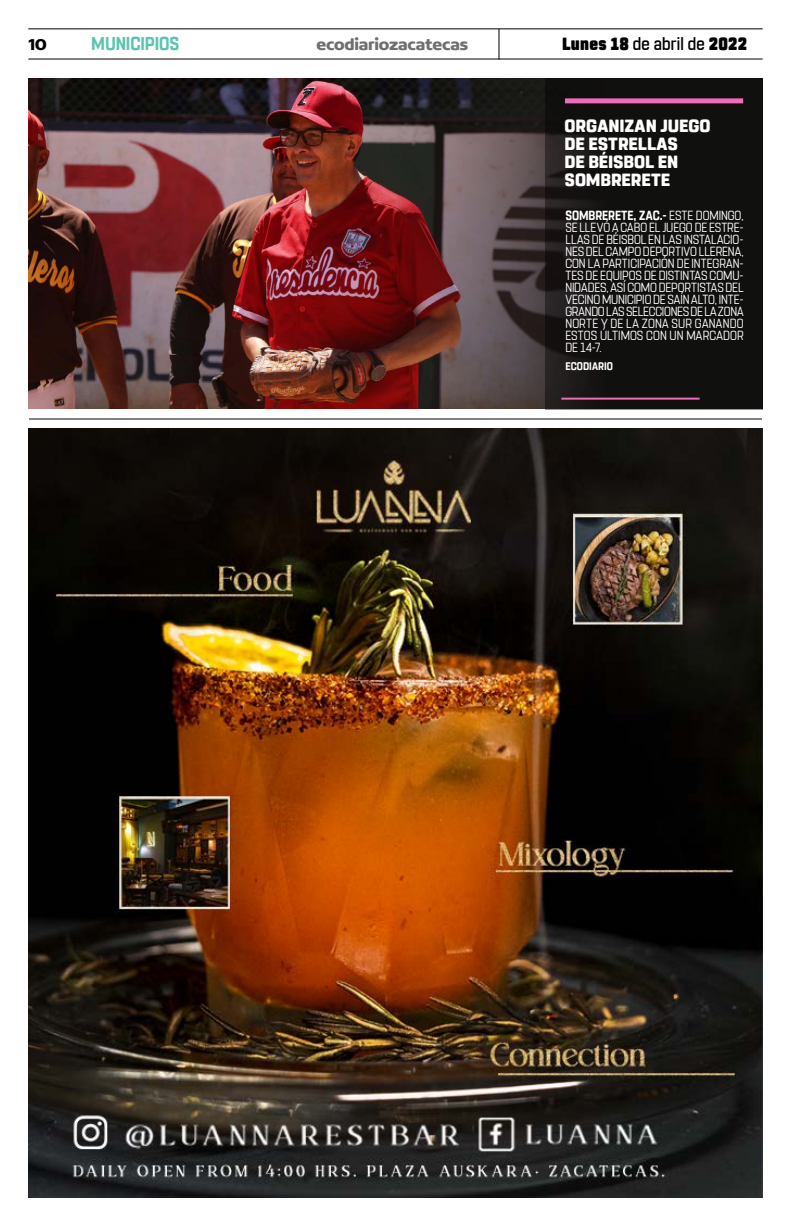
<style>
.page{position:relative;width:791px;height:1225px;background:#fff}
.page>*{position:absolute;margin:0;border:0;box-sizing:border-box;transform-origin:0 0}
.t1{font:700 18.6px "Rohn Rounded";letter-spacing:-.01em;color:#5ec4af;scale:.91 1}
.t2{font:800 17.6px/18px "Rohn Rounded";color:#fff}
.t3{font:900 17.6px "Rohn Rounded";letter-spacing:.02em;color:#000;scale:.91 1}
.t4{font:700 16.9px "Concord";letter-spacing:-.01em;color:#706f6f}
.t5{font:700 16.9px "Concord";color:#000}
.t6{font:13.2px/12px "Rohn Rounded";letter-spacing:.01em;color:#fff;text-align:justify;scale:.87 1}
.t7{font:700 11px "Rohn Rounded";letter-spacing:.005em;color:#fff;scale:.91 1}
.s1{font-weight:500}
.s2{font-weight:700}
</style>
<div class="page">
<img style="left:28px;top:78px;width:517px;height:330px">
<hr style="left:28px;top:28px;width:735px;height:1px;background:#000">
<hr style="left:28px;top:59px;width:735px;height:1px;background:#000">
<hr style="left:498px;top:29px;width:1px;height:31px;background:#000">
<img style="left:28px;top:428px;width:735px;height:769px">
<hr style="left:29px;top:418px;width:733px;height:1px;background:#000">
<svg style="left:545px;top:78px;width:217px;height:331px;background:#121111"></svg>
<div style="left:565px;top:98px;width:178px;height:5px;background:#f06bba"></div>
<hr style="left:561px;top:398px;width:138px;height:2px;background:#f06bba">
<p class="t5" style="left:28px;top:34px;width:20px">10</p>
<h1 class="t1" style="left:91px;top:32px;width:98px">MUNICIPIOS</h1>
<p class="t4" style="left:316px;top:34px;width:153px">ecodiariozacatecas</p>
<h2 class="t3" style="left:562px;top:33px;width:205px">Lunes 18 <span class="s1">de abril de</span> 2022</h2>
<h2 class="t2" style="left:565px;top:117px;width:147px">ORGANIZAN JUEGO<br>DE ESTRELLAS<br>DE BÉISBOL EN<br>SOMBRERETE</h2>
<p class="t6" style="left:565px;top:209px;width:206px"><span class="s2">SOMBRERETE, ZAC.-</span> ESTE DOMINGO, SE LLEVÓ A CABO EL JUEGO DE ESTRE-LLAS DE BÉISBOL EN LAS INSTALACIO-NES DEL CAMPO DEPORTIVO LLERENA, CON LA PARTICIPACIÓN DE INTEGRAN-TES DE EQUIPOS DE DISTINTAS COMU-NIDADES, ASÍ COMO DEPORTISTAS DEL VECINO MUNICIPIO DE SAÍN ALTO, INTE-GRANDO LAS SELECCIONES DE LA ZONA NORTE Y DE LA ZONA SUR GANANDO ESTOS ÚLTIMOS CON UN MARCADOR DE 14-7.</p>
<p class="t7" style="left:565px;top:360px;width:54px">ECODIARIO</p>
</div>
